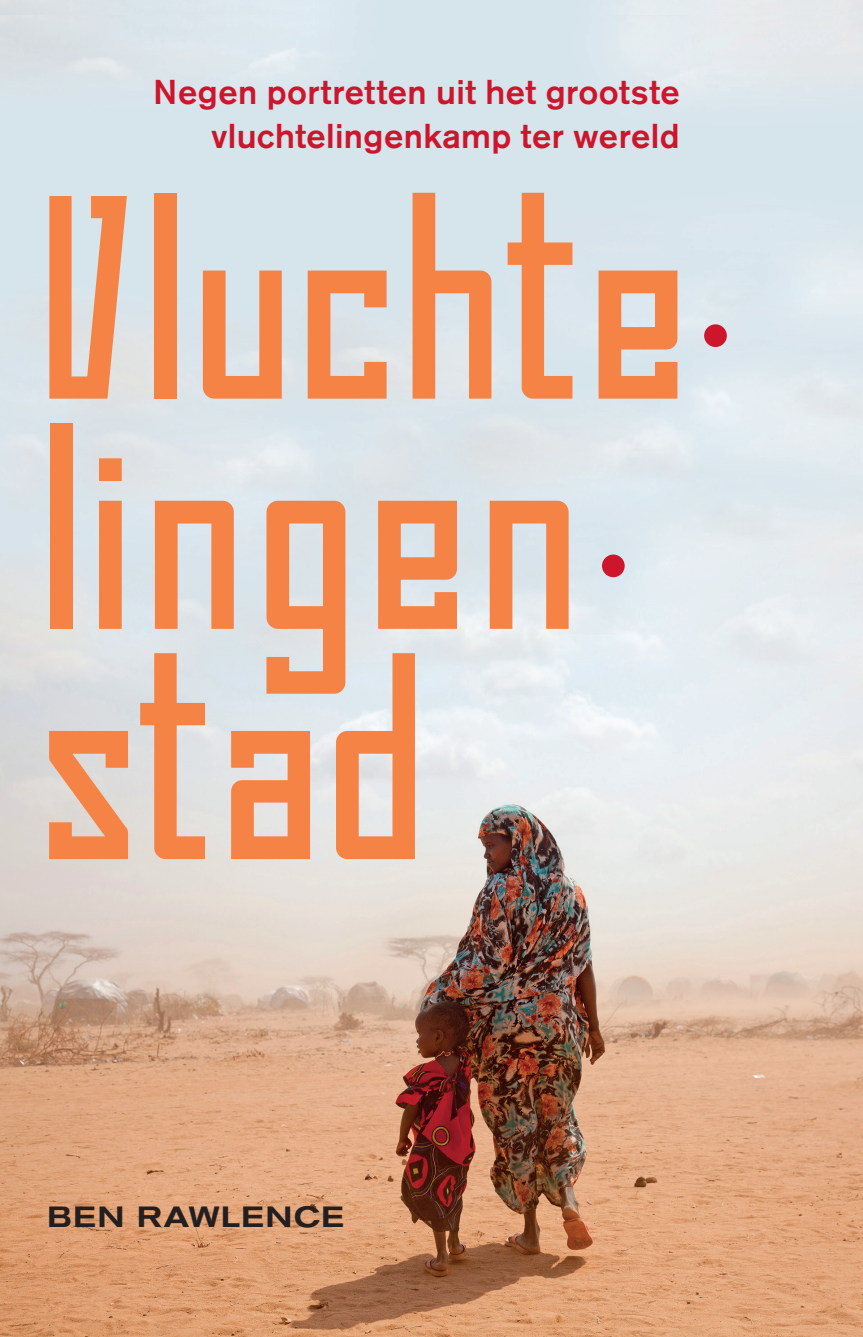
<style>
.page{position:relative;width:863px;height:1337px;background:#fff}
.page>*{position:absolute;margin:0;border:0;box-sizing:border-box;transform-origin:0 0}
.t1{font:500 270px/230px "Bahn Pro";letter-spacing:.02em;color:#f58345}
.t2{font:500 34.2px/44px "Akzidenz Grotesk BE";letter-spacing:.015em;color:#cd152c;text-align:right}
.t3{font:500 expanded 29px "Akzidenz Grotesk BE";letter-spacing:.04em;color:#231f20}
.s1{color:#cd152c}
</style>
<div class="page">
<img style="left:0;top:0;width:862px;height:1336px">
<p class="t2" style="left:153px;top:69px;width:528px">Negen portretten uit het grootste vluchtelingenkamp ter wereld</p>
<h1 class="t1" style="left:47px;top:181px;width:701px">Vluchte<span class="s1">• </span>lingen<span class="s1">• </span>stad</h1>
<p class="t3" style="left:47px;top:1198px;width:298px">BEN RAWLENCE</p>
</div>
